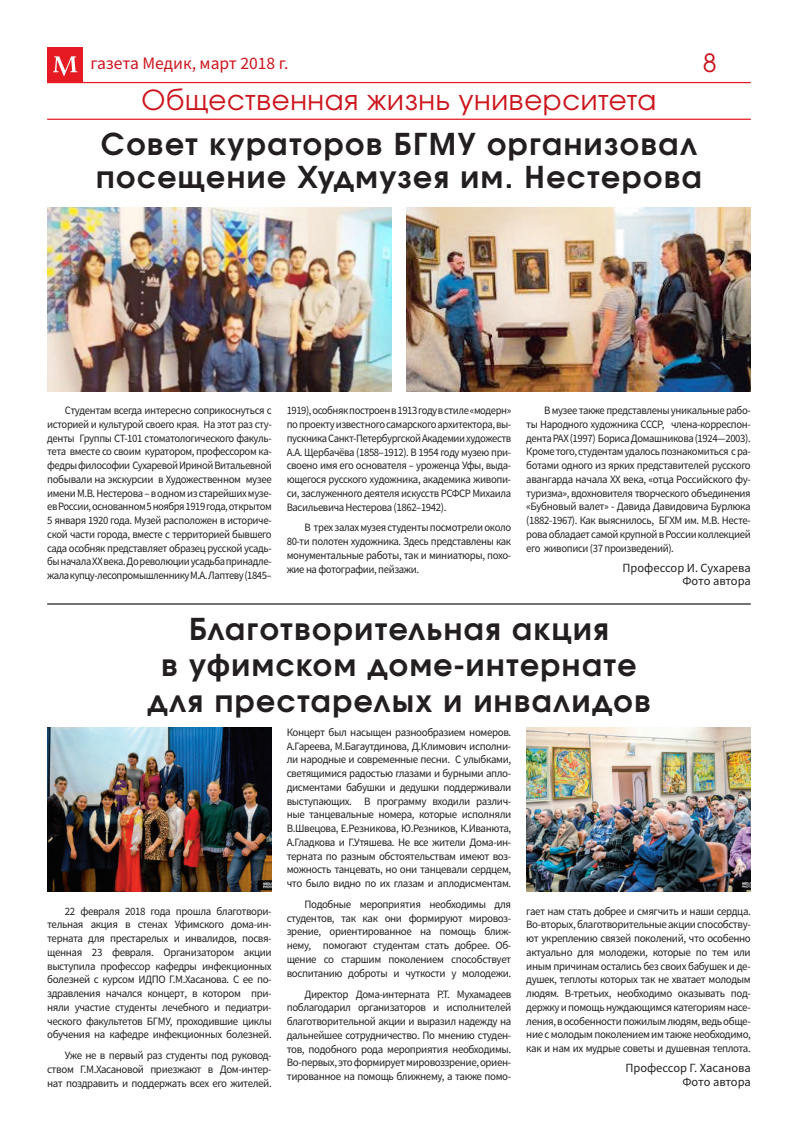
<style>
.page{position:relative;width:798px;height:1134px;background:#fff}
.page>*{position:absolute;margin:0;border:0;box-sizing:border-box;transform-origin:0 0}
.t1{font:700 30px/36px "Evolventa";letter-spacing:.05em;color:#231f20}
.t2{font:27.5px "Evolventa";letter-spacing:.025em;color:#cd151d}
.t3{font:25px "Evolventa";color:#cd151d}
.t4{font:17.5px "Source Sans Pro";color:#cd151d}
.t5{font:12.5px/13.1px "Source Sans Pro";color:#231f20;text-align:right}
.t6{font:11.25px/13.8px "Source Sans Pro";letter-spacing:-.035em;color:#231f20;text-align:justify}
.t7{font:11.25px/13.8px "Source Sans Pro";letter-spacing:-.035em;color:#231f20;text-align:justify;scale:.95 1}
.t8{font:11.25px/13.8px "Source Sans Pro";letter-spacing:-.035em;color:#231f20;text-align:justify;scale:.94 1}
</style>
<div class="page">
<div style="left:47px;top:47px;width:36px;height:36px;background:#e51a23"></div>
<svg style="left:53px;top:56px;width:24px;height:21px"></svg>
<hr style="left:47px;top:82px;width:703px;height:1px;background:#e51a23">
<hr style="left:47px;top:119px;width:703px;height:1px;background:#e51a23">
<hr style="left:47px;top:603px;width:703px;height:2px;background:#231f20">
<img style="left:47px;top:207px;width:345px;height:185px">
<img style="left:406px;top:207px;width:344px;height:185px">
<img style="left:47px;top:727px;width:224px;height:165px">
<img style="left:526px;top:727px;width:224px;height:165px">
<h3 class="t4" style="left:90px;top:52px;width:200px">газета Медик, март 2018 г.</h3>
<h3 class="t3" style="left:702px;top:48px;width:15px">8</h3>
<h2 class="t2" style="left:141px;top:83px;width:516px">Общественная жизнь университета</h2>
<h1 class="t1" style="left:96px;top:128px;width:607px;line-height:32.5px">Совет кураторов БГМУ организовал посещение Худмузея им. Нестерова</h1>
<p class="t7" style="left:526px;top:403px;width:238px;text-indent:18px">В музее также представлены уникальные рабо&shy;ты Народного художника СССР, члена-корреспон&shy;дента РАХ (1997) Бориса Домашникова (1924—2003).<br>Кроме того, студентам удалось познакомиться с ра&shy;ботами одного из ярких представителей русского авангарда начала ХХ века, «отца Российского фу&shy;туризма», вдохновителя творческого объединения «Бубновый валет» - Давида Давидовича Бурлюка (1882-1967). Как выяснилось, БГХМ им. М.В. Несте&shy;рова обладает самой крупной в России коллекцией его живописи (37 произведений).</p>
<p class="t5" style="left:622px;top:561px;width:130px">Профессор И. Сухарева<br>Фото автора</p>
<h1 class="t1" style="left:147px;top:610px;width:504px;text-align:center">Благотворительная акция<br>в уфимском доме-интернате для престарелых и инвалидов</h1>
<p class="t7" style="left:47px;top:403px;width:238px;text-indent:18px">Студентам всегда интересно соприкоснуться с историей и культурой своего края. На этот раз сту&shy;денты Группы СТ-101 стоматологического факуль&shy;тета вместе со своим куратором, профессором ка&shy;федры философии Сухаревой Ириной Витальевной побывали на экскурсии в Художественном музее имени М.В. Нестерова – в одном из старейших музе&shy;ев России, основанном 5 ноября 1919 года, открытом 5 января 1920 года. Музей расположен в историче&shy;ской части города, вместе с территорией бывшего сада особняк представляет образец русской усадь&shy;бы начала ХХ века. До революции усадьба принадле&shy;жала купцу-лесопромышленнику М.А. Лаптеву (1845–</p>
<p class="t8" style="left:286px;top:404px;width:240px">1919), особняк построен в 1913 году в стиле «модерн» по проекту известного самарского архитектора, вы&shy;пускника Санкт-Петербургской Академии художеств А.А. Щербачёва (1858–1912). В 1954 году музею при&shy;своено имя его основателя – уроженца Уфы, выда&shy;ющегося русского художника, академика живопи&shy;си, заслуженного деятеля искусств РСФСР Михаила Васильевича Нестерова (1862–1942).</p>
<p class="t7" style="left:286px;top:521px;width:238px;text-indent:18px">В трех залах музея студенты посмотрели около 80-ти полотен художника. Здесь представлены как монументальные работы, так и миниатюры, похо&shy;жие на фотографии, пейзажи.</p>
<p class="t6" style="left:47px;top:904px;width:226px;text-indent:18px">22 февраля 2018 года прошла благотвори&shy;тельная акция в стенах Уфимского дома-ин&shy;терната для престарелых и инвалидов, посвя&shy;щенная 23 февраля. Организатором акции выступила профессор кафедры инфекционных болезней с курсом ИДПО Г.М.Хасанова. С ее по&shy;здравления начался концерт, в котором при&shy;няли участие студенты лечебного и педиатри&shy;ческого факультетов БГМУ, проходившие циклы обучения на кафедре инфекционных болезней.</p>
<p class="t6" style="left:47px;top:1048px;width:226px;text-indent:18px">Уже не в первый раз студенты под руковод&shy;ством Г.М.Хасановой приезжают в Дом-интер&shy;нат поздравить и поддержать всех его жителей.</p>
<p class="t6" style="left:286px;top:725px;width:226px">Концерт был насыщен разнообразием номеров.<br>А.Гареева, М.Багаутдинова, Д.Климович исполни&shy;ли народные и современные песни. С улыбками, светящимися радостью глазами и бурными апло&shy;дисментами бабушки и дедушки поддерживали выступающих. В программу входили различ&shy;ные танцевальные номера, которые исполняли В.Швецова, Е.Резникова, Ю.Резников, К.Иванюта, А.Гладкова и Г.Утяшева. Не все жители Дома-ин&shy;терната по разным обстоятельствам имеют воз&shy;можность танцевать, но они танцевали сердцем, что было видно по их глазам и аплодисментам.</p>
<p class="t6" style="left:286px;top:897px;width:226px;text-indent:18px">Подобные мероприятия необходимы для студентов, так как они формируют мировоз&shy;зрение, ориентированное на помощь ближ&shy;нему, помогают студентам стать добрее. Об&shy;щение со старшим поколением способствует воспитанию доброты и чуткости у молодежи.</p>
<p class="t6" style="left:286px;top:987px;width:226px;text-indent:18px">Директор Дома-интерната Р.Т. Мухамадеев поблагодарил организаторов и исполнителей благотворительной акции и выразил надежду на дальнейшее сотрудничество. По мнению студен&shy;тов, подобного рода мероприятия необходимы.<br>Во-первых, это формирует мировоззрение, ориен&shy;тированное на помощь ближнему, а также помо-</p>
<p class="t6" style="left:526px;top:904px;width:226px">гает нам стать добрее и смягчить и наши сердца.<br>Во-вторых, благотворительные акции способству&shy;ют укреплению связей поколений, что особенно актуально для молодежи, которые по тем или иным причинам остались без своих бабушек и де&shy;душек, теплоты которых так не хватает молодым людям. В-третьих, необходимо оказывать под&shy;держку и помощь нуждающимся категориям насе&shy;ления, в особенности пожилым людям, ведь обще&shy;ние с молодым поколением им также необходимо, как и нам их мудрые советы и душевная теплота.</p>
<p class="t5" style="left:625px;top:1061px;width:127px;line-height:13.8px">Профессор Г. Хасанова<br>Фото автора</p>
</div>
